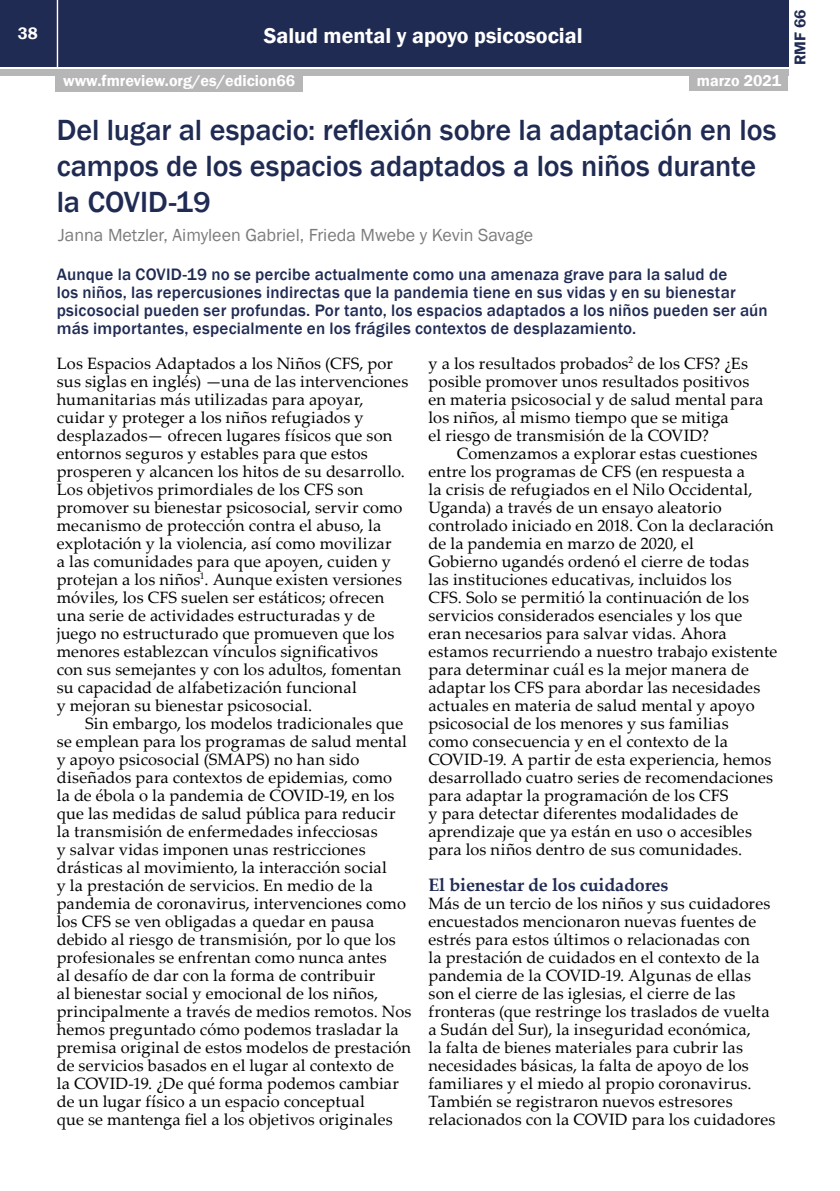
<style>
.page{position:relative;width:840px;height:1191px;background:#fff}
.page>*{position:absolute;margin:0;border:0;box-sizing:border-box;transform-origin:0 0}
.t1{font:500 30px/36px "Franklin Gothic";letter-spacing:-.005em;color:#202b53}
.t2{font:600 22px "Franklin Gothic";color:#fff}
.t3{font:18px "Franklin Gothic";color:#7c7c7c}
.t4{font:700 18px "Palatino Linotype";letter-spacing:-.01em;color:#202b53}
.t5{font:500 17px/18px "Franklin Gothic";letter-spacing:.01em;color:#202b53}
.t6{font:600 17px "Franklin Gothic";color:#fff}
.t7{font:16.4px/18px "Palatino Linotype";letter-spacing:.01em;color:#000}
.t8{font:600 16px "Franklin Gothic";color:#fff}
.t9{font:600 16px "Franklin Gothic";color:#202b53}
</style>
<div class="page">
<div style="left:0;top:0;width:787px;height:66px;background:#202b53"></div>
<div style="left:0;top:69px;width:787px;height:6px;background:#b6b6b6"></div>
<hr style="left:57px;top:0;width:1px;height:67px;background:#fff">
<div style="left:689px;top:73px;width:98px;height:18px;background:#b6b6b6"></div>
<div style="left:55px;top:74px;width:248px;height:18px;background:#b6b6b6"></div>
<p class="t6" style="left:18px;top:23px;width:21px">38</p>
<h2 class="t2" style="left:263px;top:22px;width:320px">Salud mental y apoyo psicosocial</h2>
<p class="t8" style="left:63px;top:71px;width:233px">www.fmreview.org/es/edicion66</p>
<p class="t8" style="left:696px;top:71px;width:86px">marzo 2021</p>
<h1 class="t1" style="left:57px;top:112px;width:720px">Del lugar al espacio: reflexión sobre la adaptación en los campos de los espacios adaptados a los niños durante la COVID-19</h1>
<p class="t3" style="left:58px;top:224px;width:476px">Janna Metzler, Aimyleen Gabriel, Frieda Mwebe y Kevin Savage</p>
<p class="t5" style="left:57px;top:266px;width:712px">Aunque la COVID-19 no se percibe actualmente como una amenaza grave para la salud de<br>los niños, las repercusiones indirectas que la pandemia tiene en sus vidas y en su bienestar psicosocial pueden ser profundas. Por tanto, los espacios adaptados a los niños pueden ser aún más importantes, especialmente en los frágiles contextos de desplazamiento.</p>
<p class="t7" style="left:57px;top:353px;width:353px">Los Espacios Adaptados a los Niños (CFS, por sus siglas en inglés) —una de las intervenciones humanitarias más utilizadas para apoyar, cuidar y proteger a los niños refugiados y desplazados— ofrecen lugares físicos que son entornos seguros y estables para que estos prosperen y alcancen los hitos de su desarrollo.<br>Los objetivos primordiales de los CFS son promover su bienestar psicosocial, servir como mecanismo de protección contra el abuso, la explotación y la violencia, así como movilizar<br>a las comunidades para que apoyen, cuiden y protejan a los niños<sup>1</sup>. Aunque existen versiones móviles, los CFS suelen ser estáticos; ofrecen una serie de actividades estructuradas y de juego no estructurado que promueven que los menores establezcan vínculos significativos con sus semejantes y con los adultos, fomentan su capacidad de alfabetización funcional<br>y mejoran su bienestar psicosocial.</p>
<p class="t7" style="left:57px;top:713px;width:356px;text-indent:28px">Sin embargo, los modelos tradicionales que se emplean para los programas de salud mental y apoyo psicosocial (SMAPS) no han sido diseñados para contextos de epidemias, como<br>la de ébola o la pandemia de COVID-19, en los que las medidas de salud pública para reducir la transmisión de enfermedades infecciosas<br>y salvar vidas imponen unas restricciones drásticas al movimiento, la interacción social<br>y la prestación de servicios. En medio de la pandemia de coronavirus, intervenciones como los CFS se ven obligadas a quedar en pausa debido al riesgo de transmisión, por lo que los profesionales se enfrentan como nunca antes<br>al desafío de dar con la forma de contribuir<br>al bienestar social y emocional de los niños, principalmente a través de medios remotos. Nos hemos preguntado cómo podemos trasladar la premisa original de estos modelos de prestación de servicios basados en el lugar al contexto de<br>la COVID-19. ¿De qué forma podemos cambiar de un lugar físico a un espacio conceptual<br>que se mantenga fiel a los objetivos originales</p>
<p class="t7" style="left:428px;top:353px;width:336px">y a los resultados probados<sup>2</sup> de los CFS? ¿Es posible promover unos resultados positivos en materia psicosocial y de salud mental para los niños, al mismo tiempo que se mitiga<br>el riesgo de transmisión de la COVID?</p>
<p class="t7" style="left:428px;top:443px;width:350px;text-indent:28px">Comenzamos a explorar estas cuestiones entre los programas de CFS (en respuesta a<br>la crisis de refugiados en el Nilo Occidental, Uganda) a través de un ensayo aleatorio controlado iniciado en 2018. Con la declaración de la pandemia en marzo de 2020, el<br>Gobierno ugandés ordenó el cierre de todas<br>las instituciones educativas, incluidos los<br>CFS. Solo se permitió la continuación de los servicios considerados esenciales y los que eran necesarios para salvar vidas. Ahora estamos recurriendo a nuestro trabajo existente para determinar cuál es la mejor manera de adaptar los CFS para abordar las necesidades actuales en materia de salud mental y apoyo psicosocial de los menores y sus familias<br>como consecuencia y en el contexto de la COVID-19. A partir de esta experiencia, hemos desarrollado cuatro series de recomendaciones para adaptar la programación de los CFS<br>y para detectar diferentes modalidades de aprendizaje que ya están en uso o accesibles para los niños dentro de sus comunidades.</p>
<p class="t4" style="left:428px;top:871px;width:241px">El bienestar de los cuidadores</p>
<p class="t7" style="left:428px;top:893px;width:348px">Más de un tercio de los niños y sus cuidadores encuestados mencionaron nuevas fuentes de estrés para estos últimos o relacionadas con<br>la prestación de cuidados en el contexto de la pandemia de la COVID-19. Algunas de ellas son el cierre de las iglesias, el cierre de las fronteras (que restringe los traslados de vuelta a Sudán del Sur), la inseguridad económica,<br>la falta de bienes materiales para cubrir las necesidades básicas, la falta de apoyo de los familiares y el miedo al propio coronavirus.<br>También se registraron nuevos estresores relacionados con la COVID para los cuidadores</p>
<p class="t9" style="left:789px;top:65px;width:57px;rotate:-90deg">RMF 66</p>
</div>
